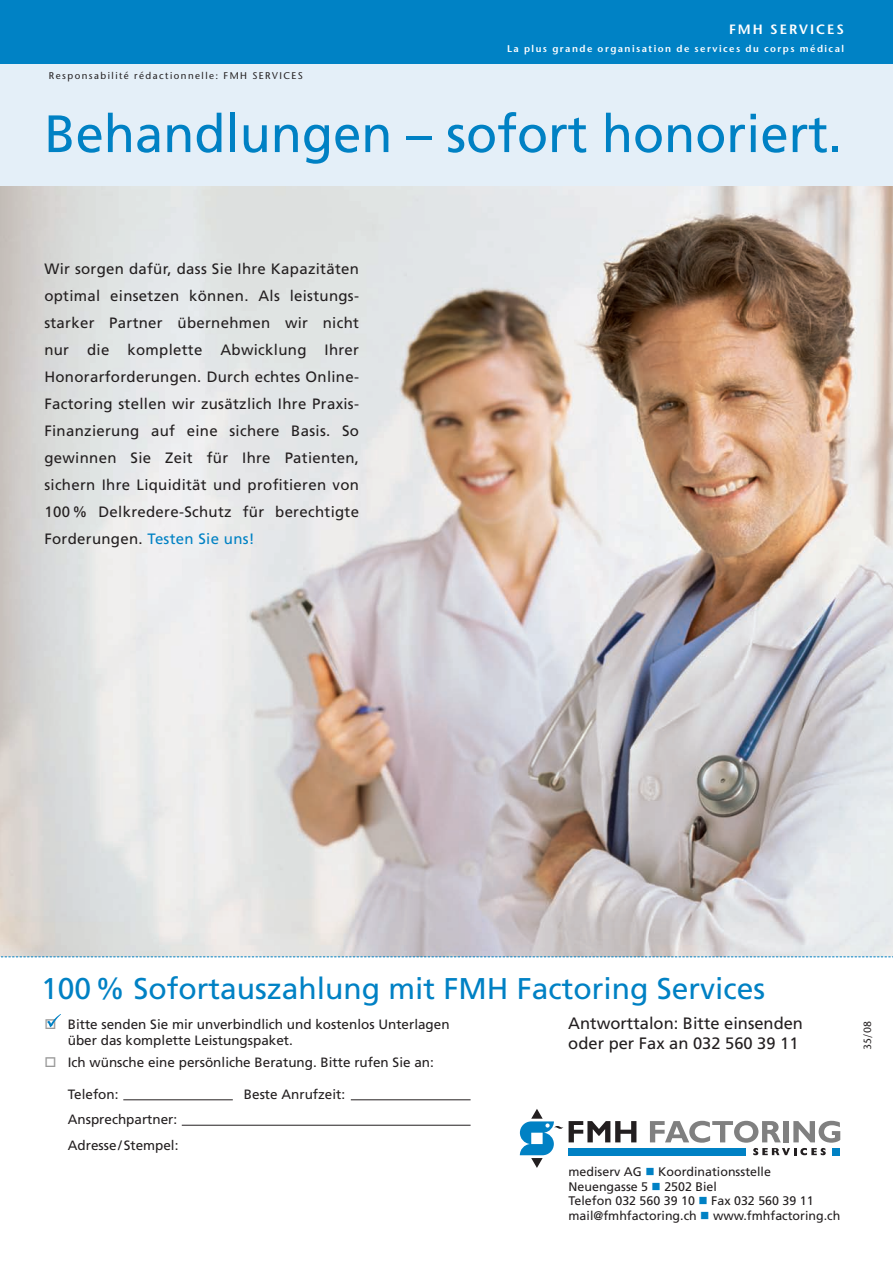
<style>
.page{position:relative;width:893px;height:1263px;background:#fff}
.page>*{position:absolute;margin:0;border:0;box-sizing:border-box;transform-origin:0 0}
.t1{font:52.5px "Frutiger LT Std Roman+QHVUOW";color:#0081c4}
.t2{font:30px "Frutiger LT Std Roman+QHVUOW";color:#0081c4}
.t3{font:16.5px/19.8px "Frutiger LT Std Roman+QHVUOW";color:#231f20}
.t4{font:15px/27px "Frutiger LT Std Roman+QHVUOW";letter-spacing:.02em;color:#231f20;text-align:justify}
.t5{font:13.5px/16.2px "Frutiger LT Std Roman+QHVUOW";color:#231f20}
.t6{font:600 13.5px "Stone Sans";letter-spacing:.15em;color:#fff}
.t7{font:12.45px/15px "Frutiger LT Std Roman+QHVUOW";color:#231f20}
.t8{font:10.5px "Stone Sans";color:#231f20}
.t9{font:600 9.75px "Stone Sans";letter-spacing:.15em;color:#fff}
.t10{font:9.75px "Stone Sans";letter-spacing:.15em;color:#231f20}
.s1{color:#0081c4}
</style>
<div class="page">
<img style="left:0;top:186px;width:893px;height:770px">
<div style="left:0;top:60px;width:893px;height:126px;background:#e4eff8"></div>
<svg style="left:0;top:956px;width:893px;height:1px"></svg>
<hr style="left:182px;top:1125px;width:289px;height:1px;background:#231f20">
<hr style="left:351px;top:1099px;width:120px;height:1px;background:#231f20">
<hr style="left:123px;top:1099px;width:110px;height:1px;background:#231f20">
<div style="left:568px;top:1148px;width:178px;height:7px;background:#0081c4"></div>
<svg style="left:569px;top:1121px;width:67px;height:21px"></svg>
<svg style="left:650px;top:1121px;width:190px;height:34px"></svg>
<svg style="left:520px;top:1109px;width:43px;height:59px"></svg>
<div style="left:0;top:0;width:893px;height:64px;background:#0082c5"></div>
<svg style="left:47px;top:1014px;width:14px;height:14px"></svg>
<p class="t10" style="left:49px;top:72px;width:256px">Responsabilité rédactionnelle: FMH SERVICES</p>
<p class="t6" style="left:729px;top:24px;width:117px">FMH SERVICES</p>
<p class="t9" style="left:507px;top:45px;width:338px">La plus grande organisation de services du corps médical</p>
<h1 class="t1" style="left:44px;top:111px;width:799px">Behandlungen – sofort honoriert.</h1>
<p class="t4" style="left:44px;top:256px;width:316px">Wir sorgen dafür, dass Sie Ihre Kapazitäten optimal einsetzen können. Als leistungs&shy;starker Partner übernehmen wir nicht nur die komplette Abwicklung Ihrer Honorarforderungen. Durch echtes Online-Factoring stellen wir zusätzlich Ihre Praxis-Finanzierung auf eine sichere Basis. So gewinnen Sie Zeit für Ihre Patienten, sichern Ihre Liquidität und profitieren von 100 % Delkredere-Schutz für berechtigte Forderungen. <span class="s1">Testen Sie uns!</span></p>
<h2 class="t2" style="left:41px;top:976px;width:725px">100 % Sofortauszahlung mit FMH Factoring Services</h2>
<p class="t5" style="left:68px;top:1016px;width:383px">Bitte senden Sie mir unverbindlich und kostenlos Unterlagen über das komplette Leistungspaket.</p>
<p class="t5" style="left:68px;top:1055px;width:368px">Ich wünsche eine persönliche Beratung. Bitte rufen Sie an:</p>
<p class="t5" style="left:68px;top:1087px;width:52px">Telefon:</p>
<p class="t5" style="left:244px;top:1087px;width:103px">Beste Anrufzeit:</p>
<p class="t5" style="left:68px;top:1107px;width:112px;line-height:25.5px">Ansprechpartner:<br>Adresse / Stempel:</p>
<p class="t3" style="left:568px;top:1014px;width:236px">Antworttalon: Bitte einsenden oder per Fax an 032 560 39 11</p>
<p class="t7" style="left:569px;top:1164px;width:75px">mediserv AG</p>
<p class="t7" style="left:658px;top:1164px;width:114px">Koordinationsstelle</p>
<p class="t7" style="left:569px;top:1179px;width:81px">Neuengasse 5</p>
<p class="t7" style="left:569px;top:1179px;width:150px;text-indent:96px">2502 Biel<br>Telefon 032 560 39 10</p>
<p class="t7" style="left:711px;top:1194px;width:104px">Fax 032 560 39 11</p>
<p class="t7" style="left:569px;top:1209px;width:130px">mail@fmhfactoring.ch</p>
<p class="t7" style="left:713px;top:1209px;width:129px">www.fmhfactoring.ch</p>
<p class="t8" style="left:863px;top:1050px;width:31px;rotate:-90deg">35/08</p>
</div>
